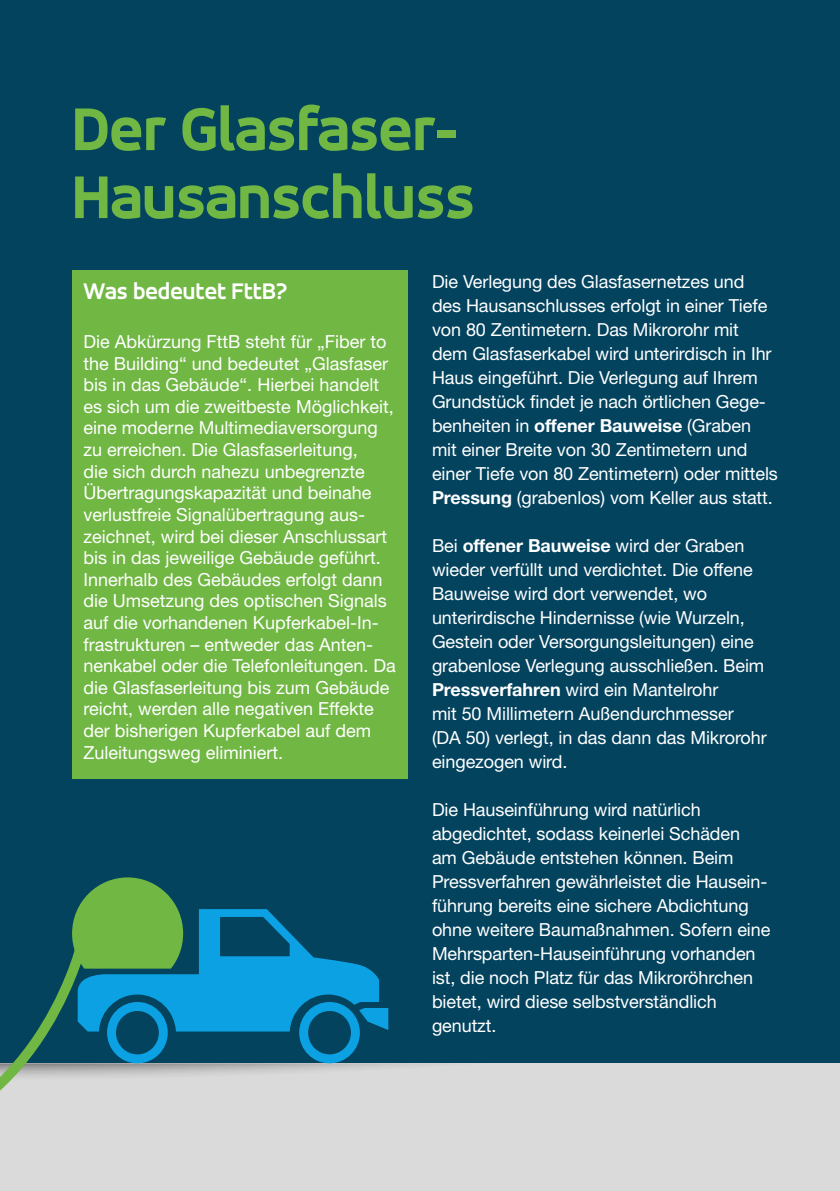
<style>
.page{position:relative;width:840px;height:1191px;background:#fff}
.page>*{position:absolute;margin:0;border:0;box-sizing:border-box;transform-origin:0 0}
.t1{font:800 64px/68px "Accord Alternate";color:#70b743}
.t2{font:700 24px "Accord Alternate";color:#fff}
.t3{font:18px/24px "Helvetica Neue LT Std";letter-spacing:-.005em;color:#fff}
.s1{font-weight:700}
</style>
<div class="page">
<div style="left:0;top:0;width:839px;height:1191px;background:#03435e"></div>
<div style="left:0;top:1063px;width:839px;height:128px;background:#dadada"></div>
<svg style="left:0;top:877px;width:388px;height:214px"></svg>
<div style="left:72px;top:270px;width:336px;height:508px;background:#70b743"></div>
<h1 class="t1" style="left:72px;top:95px;width:403px">Der Glasfaser-<br>Hausanschluss</h1>
<h2 class="t2" style="left:83px;top:277px;width:205px">Was bedeutet FttB?</h2>
<p class="t3" style="left:83px;top:330px;width:314px;line-height:21.6px">Die Abkürzung FttB steht für „Fiber to the Building“ und bedeutet „Glasfaser bis in das Gebäude“. Hierbei handelt es sich um die zweitbeste Möglichkeit, eine moderne Multimediaversorgung zu erreichen. Die Glasfaserleitung,<br>die sich durch nahezu unbegrenzte Übertragungskapazität und beinahe verlustfreie Signalübertragung aus&shy;zeichnet, wird bei dieser Anschlussart bis in das jeweilige Gebäude geführt.<br>Innerhalb des Gebäudes erfolgt dann die Umsetzung des optischen Signals auf die vorhandenen Kupferkabel-In&shy;frastrukturen – entweder das Anten&shy;nenkabel oder die Telefonleitungen. Da die Glasfaserleitung bis zum Gebäude reicht, werden alle negativen Effekte der bisherigen Kupferkabel auf dem Zuleitungsweg eliminiert.</p>
<p class="t3" style="left:432px;top:269px;width:347px">Die Verlegung des Glasfasernetzes und des Hausanschlusses erfolgt in einer Tiefe von 80 Zentimetern. Das Mikrorohr mit dem Glasfaserkabel wird unterirdisch in Ihr Haus eingeführt. Die Verlegung auf Ihrem Grundstück findet je nach örtlichen Gege&shy;benheiten in <span class="s1">offener Bauweise</span> (Graben mit einer Breite von 30 Zentimetern und einer Tiefe von 80 Zentimetern) oder mittels <span class="s1">Pressung</span> (grabenlos) vom Keller aus statt.</p>
<p class="t3" style="left:432px;top:533px;width:336px">Bei <span class="s1">offener Bauweise</span> wird der Graben wieder verfüllt und verdichtet. Die offene Bauweise wird dort verwendet, wo unterirdische Hindernisse (wie Wurzeln, Gestein oder Versorgungsleitungen) eine grabenlose Verlegung ausschließen. Beim <span class="s1">Pressverfahren</span> wird ein Mantelrohr<br>mit 50 Millimetern Außendurchmesser (DA 50) verlegt, in das dann das Mikrorohr eingezogen wird.</p>
<p class="t3" style="left:432px;top:797px;width:340px">Die Hauseinführung wird natürlich abgedichtet, sodass keinerlei Schäden<br>am Gebäude entstehen können. Beim Pressverfahren gewährleistet die Hausein&shy;führung bereits eine sichere Abdichtung ohne weitere Baumaßnahmen. Sofern eine Mehrsparten-Hauseinführung vorhanden ist, die noch Platz für das Mikroröhrchen bietet, wird diese selbstverständlich genutzt.</p>
</div>
